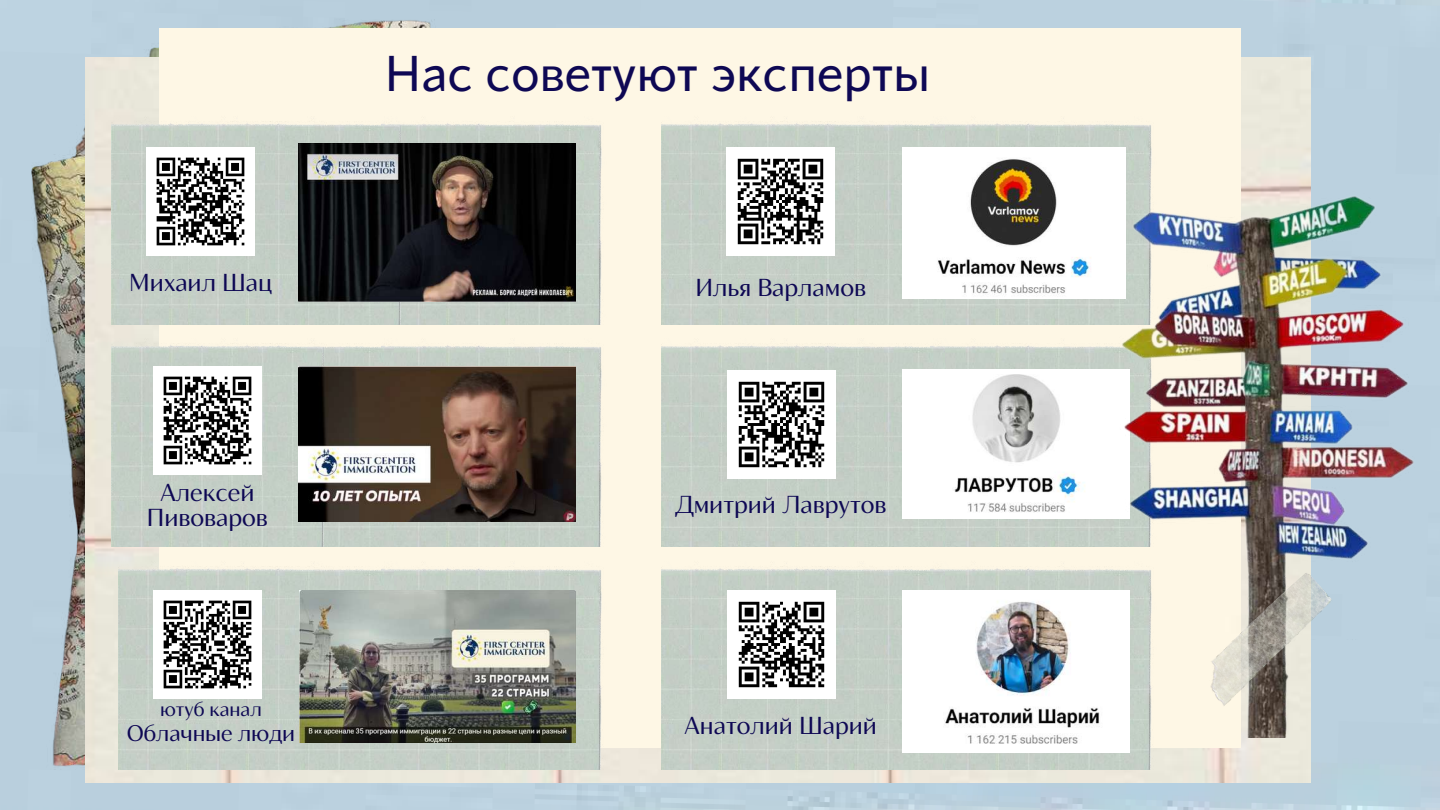
<style>
.page{position:relative;width:1440px;height:810px;background:#fff}
.page>*{position:absolute;margin:0;border:0;box-sizing:border-box;transform-origin:0 0}
.t1{font:50px "Blacker Sans Pro";color:#0e0854}
.t2{font:24.4px/24.9px "Blacker Sans Text";color:#0e0854;text-align:center}
.t3{font:22.5px "Blacker Sans Text";letter-spacing:-.005em;color:#0e0854}
.t4{font:19.5px "Blacker Sans Text";color:#0e0854}
</style>
<div class="page">
<img style="left:31px;top:20px;width:462px;height:750px">
<img style="left:86px;top:58px;width:1225px;height:724px">
<img style="left:1241px;top:644px;width:199px;height:93px">
<div style="left:159px;top:28px;width:1082px;height:719px;background:#fef7e5"></div>
<img style="left:112px;top:101px;width:77px;height:446px">
<img style="left:394px;top:101px;width:213px;height:668px">
<img style="left:189px;top:101px;width:217px;height:223px">
<img style="left:299px;top:144px;width:276px;height:157px">
<img style="left:147px;top:147px;width:108px;height:108px">
<img style="left:171px;top:324px;width:223px;height:445px">
<img style="left:119px;top:547px;width:217px;height:222px">
<img style="left:299px;top:366px;width:276px;height:156px">
<img style="left:153px;top:366px;width:108px;height:108px">
<img style="left:662px;top:101px;width:76px;height:668px">
<img style="left:944px;top:101px;width:212px;height:668px">
<img style="left:738px;top:101px;width:206px;height:668px">
<img style="left:727px;top:147px;width:108px;height:108px">
<img style="left:902px;top:147px;width:155px;height:151px">
<img style="left:727px;top:371px;width:108px;height:108px">
<img style="left:902px;top:370px;width:155px;height:148px">
<img style="left:727px;top:590px;width:108px;height:108px">
<img style="left:902px;top:590px;width:227px;height:163px">
<img style="left:300px;top:590px;width:276px;height:152px">
<img style="left:153px;top:590px;width:108px;height:108px">
<img style="left:1057px;top:147px;width:383px;height:497px">
<img style="left:1193px;top:571px;width:145px;height:136px">
<p class="t2" style="left:129px;top:269px;width:144px">Михаил Шац</p>
<p class="t2" style="left:147px;top:479px;width:123px">Алексей<br>Пивоваров</p>
<p class="t4" style="left:160px;top:697px;width:103px">ютуб канал</p>
<p class="t3" style="left:127px;top:719px;width:170px">Облачные люди</p>
<h1 class="t1" style="left:385px;top:42px;width:547px">Нас советуют эксперты</h1>
<p class="t2" style="left:695px;top:274px;width:172px">Илья Варламов</p>
<p class="t2" style="left:675px;top:491px;width:213px">Дмитрий Лаврутов</p>
<p class="t2" style="left:685px;top:712px;width:194px">Анатолий Шарий</p>
</div>
